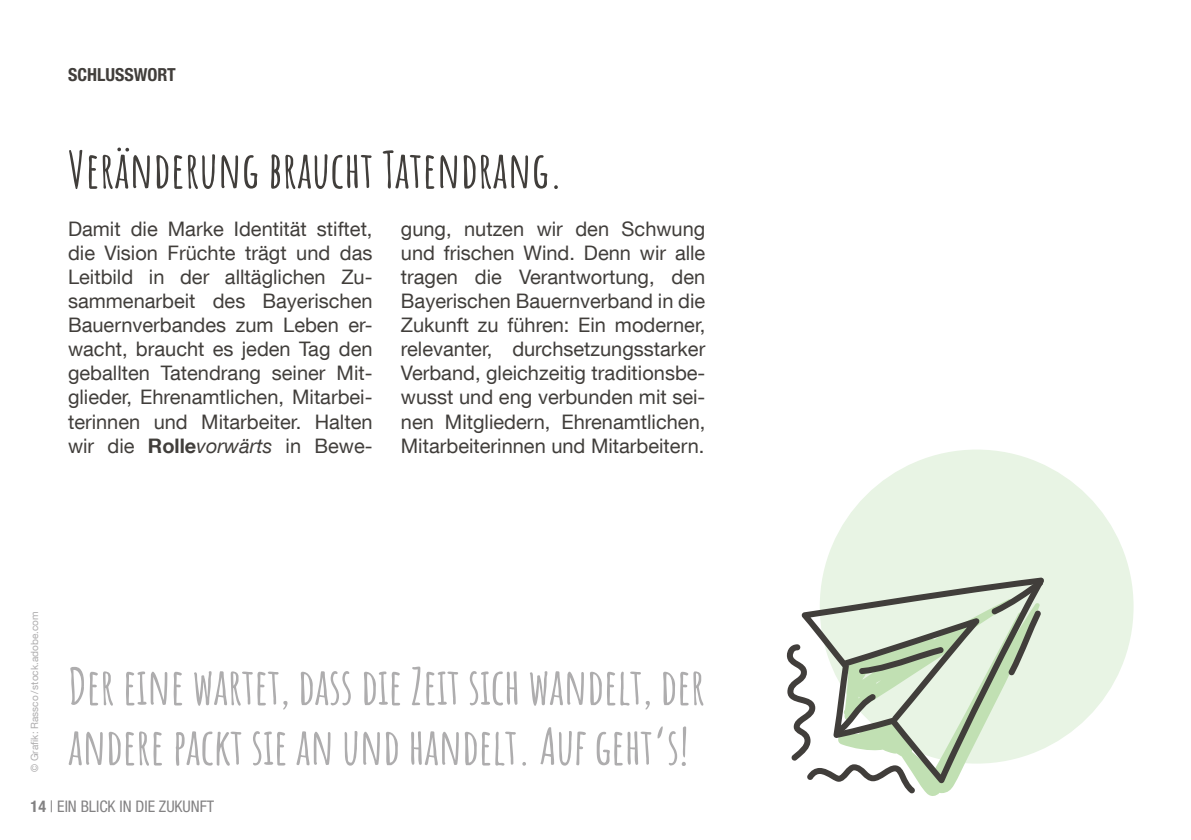
<style>
.page{position:relative;width:1191px;height:840px;background:#fff}
.page>*{position:absolute;margin:0;border:0;box-sizing:border-box;transform-origin:0 0}
.t1{font:700 50px/60px "Amatic SC";letter-spacing:-.01em;color:#aeadae}
.t2{font:700 50px "Amatic SC";color:#413e3b}
.t3{font:20px/24px "Helvetica Neue LT Com";color:#413e3b;text-align:justify}
.t4{font:700 condensed 18px "Helvetica Neue LT Std";color:#413e3b}
.t5{font:condensed 16px "Helvetica Neue LT Std";color:#838283}
.t6{font:10px "Helvetica Neue LT Com";color:#aeadae}
.s1{font-weight:700}
.s2{font-style:italic}
</style>
<div class="page">
<div style="left:819px;top:449px;width:314px;height:314px;background:#e8f4e4;border-radius:50%"></div>
<svg style="left:787px;top:579px;width:256px;height:217px"></svg>
<p class="t4" style="left:68px;top:64px;width:109px">SCHLUSSWORT</p>
<h1 class="t2" style="left:68px;top:131px;width:497px">Veränderung braucht Tatendrang.</h1>
<p class="t3" style="left:68px;top:216px;width:306px">Damit die Marke Identität stiftet, die Vision Früchte trägt und das Leitbild in der alltäglichen Zu&shy;sammenarbeit des Bayerischen Bauernverbandes zum Leben er&shy;wacht, braucht es jeden Tag den geballten Tatendrang seiner Mit&shy;glieder, Ehrenamtlichen, Mitarbei&shy;terinnen und Mitarbeiter. Halten wir die <span class="s1">Rolle</span><span class="s2">vorwärts</span> in Bewe-</p>
<p class="t3" style="left:401px;top:216px;width:306px">gung, nutzen wir den Schwung und frischen Wind. Denn wir alle tragen die Verantwortung, den Bayerischen Bauernverband in die Zukunft zu führen: Ein moderner, relevanter, durchsetzungsstarker Verband, gleichzeitig traditionsbe&shy;wusst und eng verbunden mit sei&shy;nen Mitgliedern, Ehrenamtlichen, Mitarbeiterinnen und Mitarbeitern.</p>
<p class="t6" style="left:29px;top:771px;width:162px;rotate:-90deg">© Grafik: Rassco/stock.adobe.com</p>
<h1 class="t1" style="left:68px;top:652px;width:638px">Der eine wartet, dass die Zeit sich wandelt, der andere packt sie an und handelt. Auf geht‘s!</h1>
<p class="t5" style="left:31px;top:796px;width:185px"><span class="s1">14</span> | EIN BLICK IN DIE ZUKUNFT</p>
</div>
